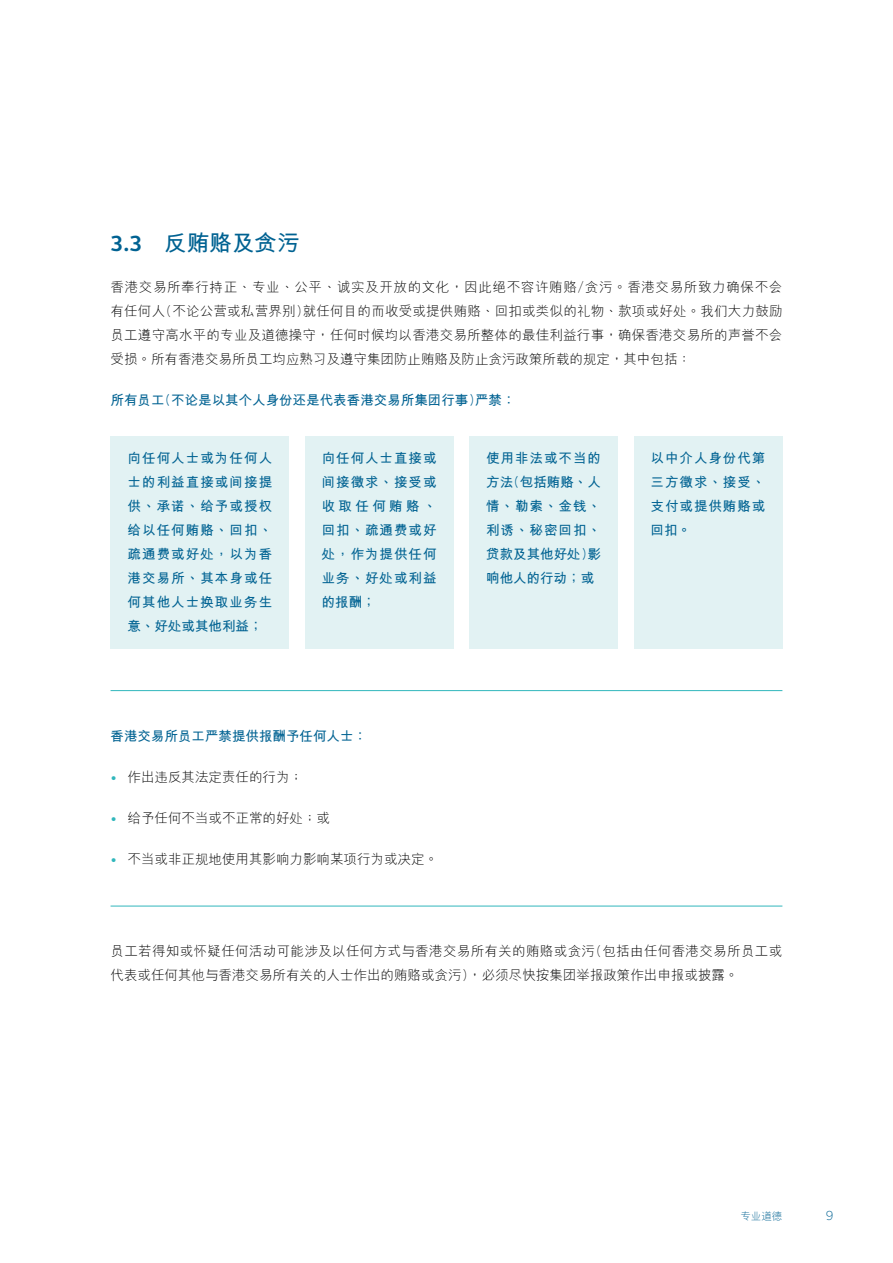
<style>
.page{position:relative;width:893px;height:1263px;background:#fff}
.page>*{position:absolute;margin:0;border:0;box-sizing:border-box;transform-origin:0 0}
.t1{font:700 22.5px "M Hei HKS";color:#006292}
.t2{font:300 13.5px/24px "M Hei HKS";color:#000;text-align:justify}
.t3{font:700 13.5px/24px "M Hei HKS";letter-spacing:.07em;color:#006292;text-align:justify}
.t4{font:300 13.5px/24px "M Hei HKS";letter-spacing:.025em;color:#000}
.t5{font:700 13.5px "M Hei HKS";color:#006292}
.t6{font:300 13.5px "FS Elliot Pro";color:#006292}
.t7{font:300 10.5px "M Hei HKS";color:#006292}
.s1{font-family:"FS Elliot Pro"}
.s2{font-family:"FS Elliot Pro";font-weight:400;color:#31b7bc}
</style>
<div class="page">
<div style="left:111px;top:436px;width:178px;height:213px;background:#e2f2f3"></div>
<div style="left:305px;top:436px;width:149px;height:213px;background:#e2f2f3"></div>
<div style="left:469px;top:436px;width:149px;height:213px;background:#e2f2f3"></div>
<div style="left:634px;top:436px;width:148px;height:213px;background:#e2f2f3"></div>
<hr style="left:111px;top:690px;width:671px;height:1px;background:#31b7bc">
<hr style="left:111px;top:906px;width:671px;height:1px;background:#31b7bc">
<h1 class="t1" style="left:111px;top:226px;width:191px"><span class="s1">3.3</span> 反賄賂及貪污</h1>
<p class="t2" style="left:111px;top:274px;width:674px">香港交易所奉行持正、專業、公平、誠實及開放的文化，因此絕不容許賄賂/貪污。香港交易所致力確保不會有任何人(不論公營或私營界別)就任何目的而收受或提供賄賂、回扣或類似的禮物、款項或好處。我們大力鼓勵員工遵守高水平的專業及道德操守，任何時候均以香港交易所整體的最佳利益行事，確保香港交易所的聲譽不會受損。所有香港交易所員工均應熟習及遵守集團防止賄賂及防止貪污政策所載的規定，其中包括：</p>
<p class="t5" style="left:111px;top:390px;width:407px">所有員工(不論是以其個人身份還是代表香港交易所集團行事)嚴禁：</p>
<p class="t3" style="left:128px;top:445px;width:146px">向任何人士或為任何人士的利益直接或間接提供、承諾、給予或授權給以任何賄賂、回扣、疏通費或好處，以為香港交易所、其本身或任何其他人士換取業務生意、好處或其他利益；</p>
<p class="t3" style="left:322px;top:445px;width:116px">向任何人士直接或間接徵求、接受或收取任何賄賂、回扣、疏通費或好處，作為提供任何業務、好處或利益的報酬；</p>
<p class="t3" style="left:486px;top:445px;width:116px">使用非法或不當的方法(包括賄賂、人情、勒索、金錢、利誘、秘密回扣、貸款及其他好處)影響他人的行動；或</p>
<p class="t3" style="left:651px;top:445px;width:116px">以中介人身份代第三方徵求、接受、支付或提供賄賂或回扣。</p>
<p class="t5" style="left:111px;top:726px;width:258px">香港交易所員工嚴禁提供報酬予任何人士：</p>
<p class="t2" style="left:111px;top:765px;width:194px"><span class="s2">•</span> 作出違反其法定責任的行為；</p>
<p class="t2" style="left:111px;top:806px;width:221px"><span class="s2">•</span> 給予任何不當或不正常的好處；或</p>
<p class="t2" style="left:111px;top:847px;width:329px"><span class="s2">•</span> 不當或非正規地使用其影響力影響某項行為或決定。</p>
<p class="t4" style="left:111px;top:939px;width:673px">員工若得知或懷疑任何活動可能涉及以任何方式與香港交易所有關的賄賂或貪污(包括由任何香港交易所員工或代表或任何其他與香港交易所有關的人士作出的賄賂或貪污)，必須盡快按集團舉報政策作出申報或披露。</p>
<p class="t7" style="left:741px;top:1209px;width:43px">專業道德</p>
<p class="t6" style="left:826px;top:1207px;width:9px">9</p>
</div>
